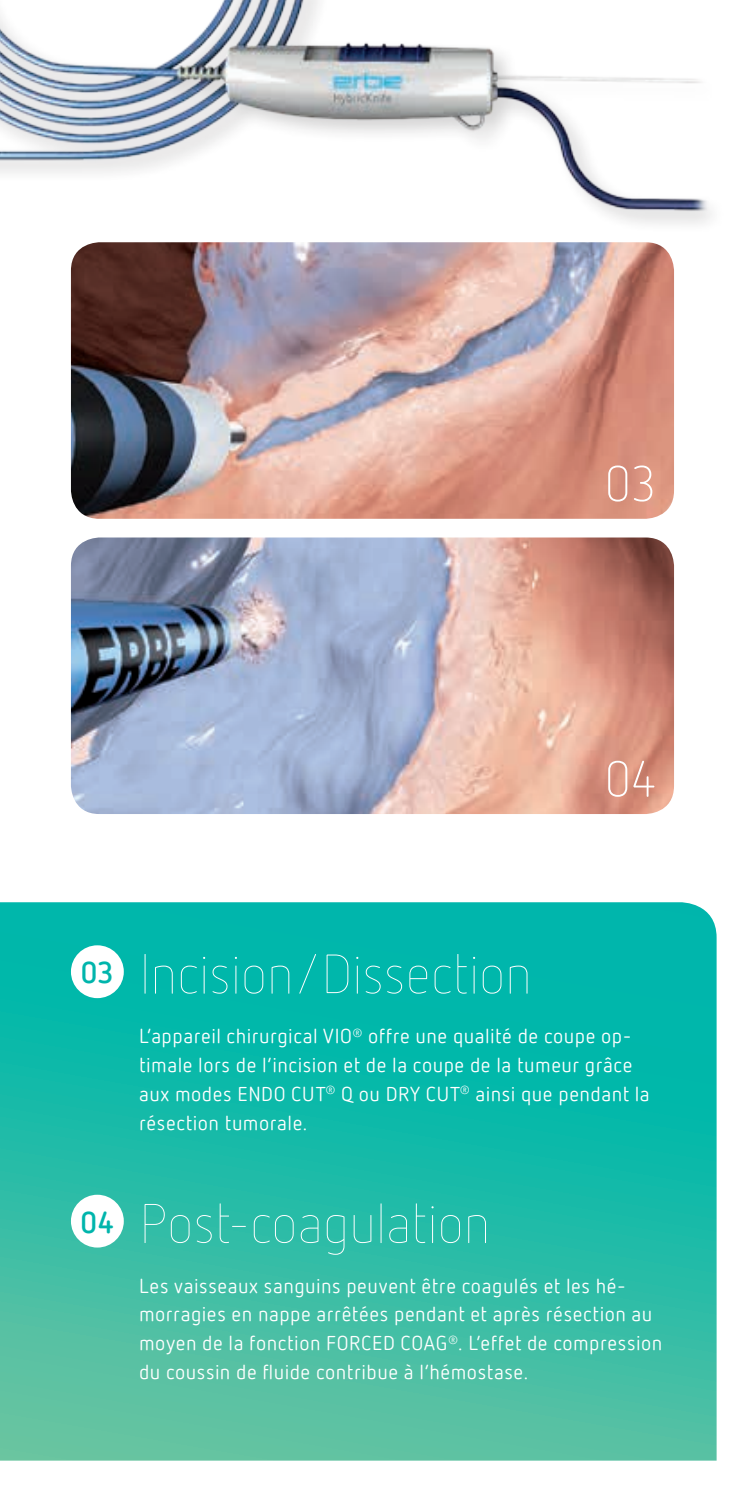
<style>
.page{position:relative;width:745px;height:1489px;background:#fff}
.page>*{position:absolute;margin:0;border:0;box-sizing:border-box;transform-origin:0 0}
.t1{font:100 55px "Netto Offc Pro";letter-spacing:-.015em;color:#fff}
.t2{font:300 50px "Netto Offc Pro";color:#fff}
.t3{font:700 30px "Netto Offc Pro";color:#00b5ac}
.t4{font:20px/28.8px "Netto Offc Pro";letter-spacing:.025em;color:#fff}
</style>
<div class="page">
<img style="left:71px;top:280px;width:602px;height:239px">
<img style="left:71px;top:537px;width:602px;height:277px">
<svg style="left:0;top:902px;width:716px;height:558px;background:#24bba7"></svg>
<div style="left:72px;top:946px;width:50px;height:50px;background:#fff;border-radius:50%"></div>
<div style="left:71px;top:945px;width:53px;height:53px;border:2px solid #fff;border-radius:50%"></div>
<div style="left:72px;top:1195px;width:50px;height:51px;background:#fff;border-radius:50%"></div>
<div style="left:71px;top:1194px;width:53px;height:53px;border:2px solid #fff;border-radius:50%"></div>
<img style="left:0;top:0;width:712px;height:280px">
<h2 class="t2" style="left:604px;top:452px;width:53px">03</h2>
<h2 class="t2" style="left:604px;top:747px;width:53px">04</h2>
<h3 class="t3" style="left:81px;top:952px;width:35px">03</h3>
<h1 class="t1" style="left:139px;top:940px;width:394px">Incision/Dissection</h1>
<p class="t4" style="left:139px;top:1021px;width:512px">L’appareil chirurgical VIO<sup>®</sup> offre une qualité de coupe op&shy;timale lors de l’incision et de la coupe de la tumeur grâce aux modes ENDO CUT<sup>®</sup> Q ou DRY CUT<sup>®</sup> ainsi que pendant la résection tumorale.</p>
<h3 class="t3" style="left:81px;top:1202px;width:35px">04</h3>
<h1 class="t1" style="left:139px;top:1189px;width:353px">Post-coagulation</h1>
<p class="t4" style="left:139px;top:1270px;width:524px">Les vaisseaux sanguins peuvent être coagulés et les hé&shy;morragies en nappe arrêtées pendant et après résection au moyen de la fonction FORCED COAG<sup>®</sup>. L’effet de compression du coussin de fluide contribue à l’hémostase.</p>
</div>
